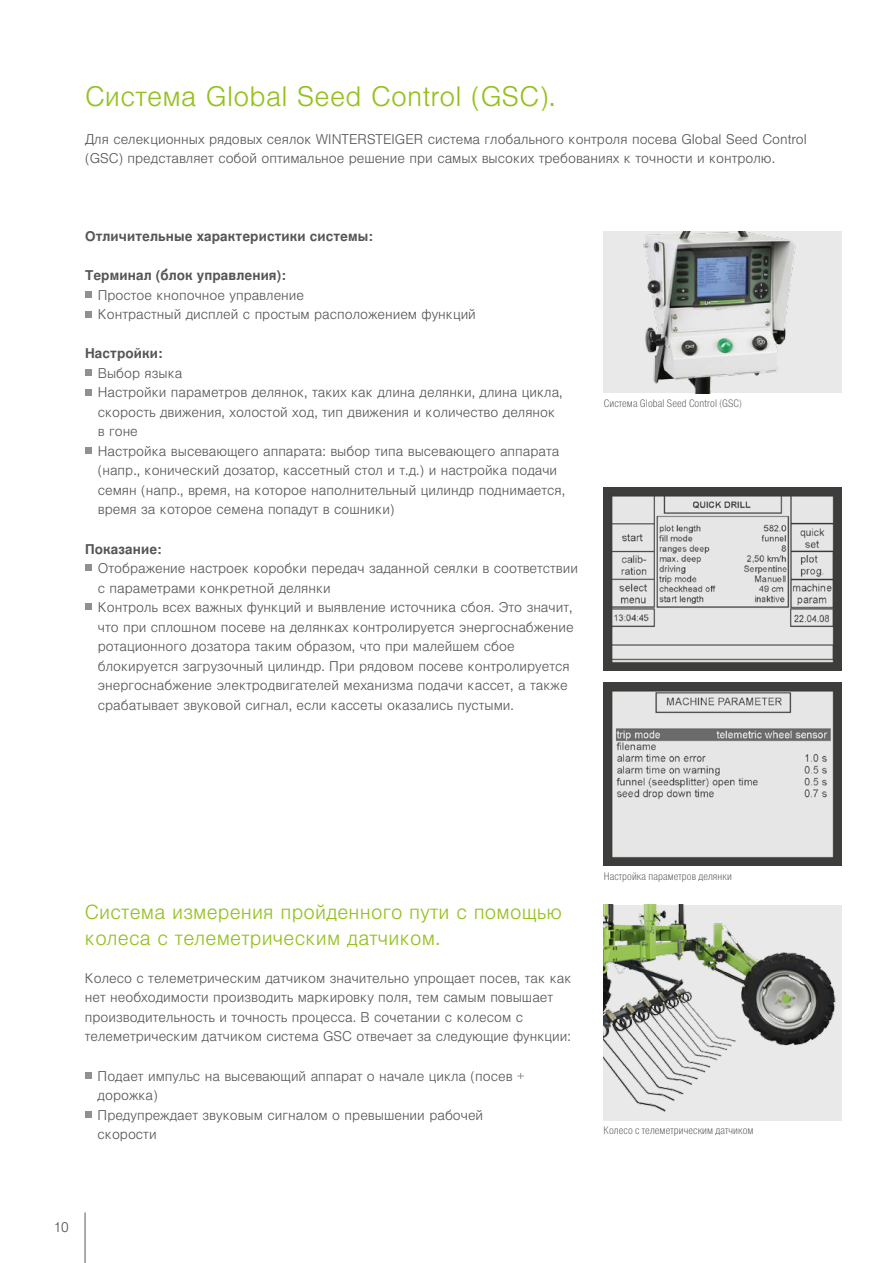
<style>
.page{position:relative;width:893px;height:1263px;background:#fff}
.page>*{position:absolute;margin:0;border:0;box-sizing:border-box;transform-origin:0 0}
.t1{font:300 27px "Nimbus San LOT";letter-spacing:.01em;color:#94c11c}
.t2{font:300 19.5px/25.5px "Nimbus San LOT";letter-spacing:.01em;color:#94c11c}
.t3{font:300 13.5px/19.5px "Nimbus San LOT";color:#565656}
.t4{font:700 13.5px "Nimbus San LOT";letter-spacing:.01em;color:#565656}
.t5{font:10.5px "Nimbus San LOT Lig Con";letter-spacing:.01em;color:#565656}
</style>
<div class="page">
<hr style="left:85px;top:1212px;width:1px;height:51px;background:#565656">
<div style="left:604px;top:231px;width:238px;height:162px;background:#e9e9e9"></div>
<img style="left:643px;top:231px;width:153px;height:162px">
<img style="left:604px;top:487px;width:238px;height:184px">
<img style="left:604px;top:683px;width:238px;height:183px">
<img style="left:604px;top:905px;width:238px;height:215px">
<svg style="left:85px;top:1072px;width:6px;height:6px"></svg>
<svg style="left:85px;top:1111px;width:6px;height:6px"></svg>
<div style="left:85px;top:291px;width:6px;height:7px;background:#8f908f"></div>
<svg style="left:85px;top:311px;width:6px;height:6px"></svg>
<div style="left:85px;top:369px;width:6px;height:7px;background:#8f908f"></div>
<svg style="left:85px;top:389px;width:6px;height:6px"></svg>
<svg style="left:85px;top:448px;width:6px;height:6px"></svg>
<svg style="left:85px;top:565px;width:6px;height:6px"></svg>
<svg style="left:85px;top:604px;width:6px;height:6px"></svg>
<h1 class="t1" style="left:85px;top:81px;width:472px">Система Global Seed Control (GSC).</h1>
<p class="t3" style="left:85px;top:129px;width:723px">Для селекционных рядовых сеялок WINTERSTEIGER система глобального контроля посева Global Seed Control (GSC) представляет собой оптимальное решение при самых высоких требованиях к точности и контролю.</p>
<p class="t4" style="left:85px;top:228px;width:289px">Отличительные характеристики системы:</p>
<p class="t4" style="left:85px;top:267px;width:202px">Терминал (блок управления):</p>
<p class="t3" style="left:98px;top:286px;width:380px">Простое кнопочное управление<br>Контрастный дисплей с простым расположением функций</p>
<p class="t4" style="left:85px;top:345px;width:79px">Настройки:</p>
<p class="t3" style="left:98px;top:364px;width:469px">Выбор языка<br>Настройки параметров делянок, таких как длина делянки, длина цикла, скорость движения, холостой ход, тип движения и количество делянок в гоне<br>Настройка высевающего аппарата: выбор типа высевающего аппарата (напр., конический дозатор, кассетный стол и т.д.) и настройка подачи семян (напр., время, на которое наполнительный цилиндр поднимается, время за которое семена попадут в сошники)</p>
<p class="t4" style="left:85px;top:541px;width:78px">Показание:</p>
<p class="t3" style="left:98px;top:559px;width:482px">Отображение настроек коробки передач заданной сеялки в соответствии с параметрами конкретной делянки<br>Контроль всех важных функций и выявление источника сбоя. Это значит, что при сплошном посеве на делянках контролируется энергоснабжение ротационного дозатора таким образом, что при малейшем сбое блокируется загрузочный цилиндр. При рядовом посеве контролируется энергоснабжение электродвигателей механизма подачи кассет, а также срабатывает звуковой сигнал, если кассеты оказались пустыми.</p>
<p class="t5" style="left:604px;top:397px;width:140px">Система Global Seed Control (GSC)</p>
<h2 class="t2" style="left:85px;top:900px;width:479px">Система измерения пройденного пути с помощью колеса c телеметрическим датчиком.</h2>
<p class="t3" style="left:85px;top:969px;width:488px">Колесо с телеметрическим датчиком значительно упрощает посев, так как нет необходимости производить маркировку поля, тем самым повышает производительность и точность процесса. В сочетании с колесом с телеметрическим датчиком система GSC отвечает за следующие функции:</p>
<p class="t3" style="left:98px;top:1066px;width:428px">Подает импульс на высевающий аппарат о начале цикла (посев + дорожка)<br>Предупреждает звуковым сигналом о превышении рабочей скорости</p>
<p class="t3" style="left:54px;top:1218px;width:17px">10</p>
<p class="t5" style="left:604px;top:870px;width:130px">Настройка параметров делянки</p>
<p class="t5" style="left:604px;top:1124px;width:151px">Колесо c телеметрическим датчиком</p>
</div>
